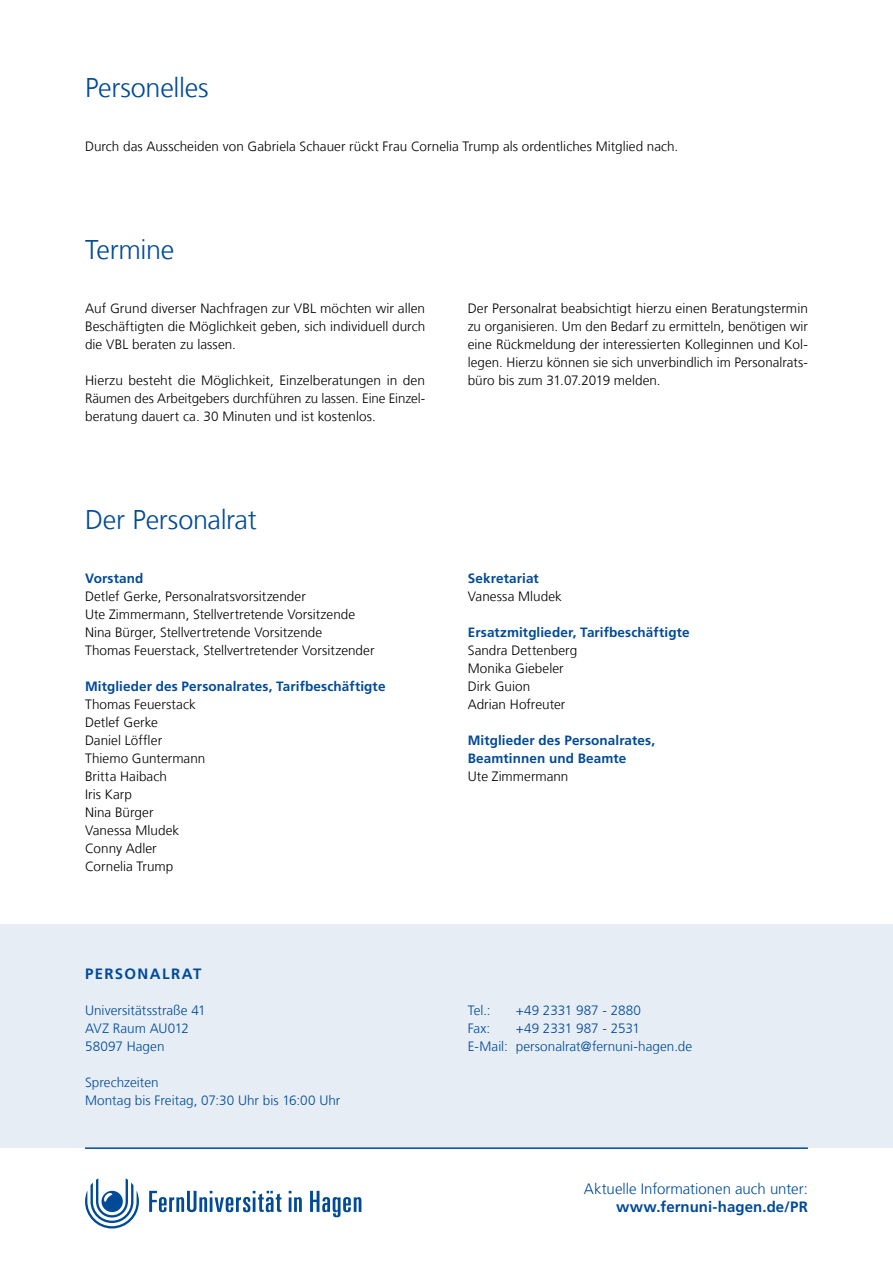
<style>
.page{position:relative;width:893px;height:1263px;background:#fff}
.page>*{position:absolute;margin:0;border:0;box-sizing:border-box;transform-origin:0 0}
.Headline{font:300 27px "Frutiger LT Com";letter-spacing:-.01em;color:#004a98}
.t1{font:300 15px "Frutiger LT Com";color:#004a98}
.t2{font:700 15px "Frutiger LT Com";letter-spacing:.02em;color:#004a98}
.t3{font:700 15px "Frutiger LT Com";letter-spacing:.09em;color:#004a98}
.Fließtext{font:300 13.5px/18px "Frutiger LT Com";letter-spacing:.005em;color:#000;text-align:justify}
.Fließtext-2{font:300 13.5px "Frutiger LT Com";color:#004a98}
.Fließtext-3{font:700 13.5px/18px "Frutiger LT Com";letter-spacing:.01em;color:#004a98}
</style>
<div class="page">
<div style="left:0;top:925px;width:893px;height:223px;background:#e6edf5"></div>
<svg style="left:149px;top:1191px;width:212px;height:26px"></svg>
<svg style="left:85px;top:1178px;width:54px;height:50px"></svg>
<hr style="left:85px;top:1147px;width:723px;height:2px;background:#004a98">
<p class="Headline" style="left:85px;top:71px;width:125px">Personelles</p>
<p class="Fließtext" style="left:85px;top:137px;width:595px">Durch das Ausscheiden von Gabriela Schauer rückt Frau Cornelia Trump als ordentliches Mitglied nach.</p>
<p class="Headline" style="left:85px;top:233px;width:91px">Termine</p>
<p class="Fließtext" style="left:85px;top:299px;width:342px">Auf Grund diverser Nachfragen zur VBL möchten wir allen Beschäftigten die Möglichkeit geben, sich individuell durch die VBL beraten zu lassen.</p>
<p class="Fließtext" style="left:85px;top:371px;width:342px">Hierzu besteht die Möglichkeit, Einzelberatungen in den Räumen des Arbeitgebers durchführen zu lassen. Eine Einzel&shy;beratung dauert ca. 30 Minuten und ist kostenlos.</p>
<p class="Headline" style="left:85px;top:503px;width:173px">Der Personalrat</p>
<p class="Fließtext-3" style="left:85px;top:569px;width:60px">Vorstand</p>
<p class="Fließtext" style="left:85px;top:587px;width:222px">Detlef Gerke, Personalratsvorsitzender</p>
<p class="Fließtext" style="left:85px;top:605px;width:272px">Ute Zimmermann, Stellvertretende Vorsitzende</p>
<p class="Fließtext" style="left:85px;top:623px;width:239px">Nina Bürger, Stellvertretende Vorsitzende</p>
<p class="Fließtext" style="left:85px;top:641px;width:291px">Thomas Feuerstack, Stellvertretender Vorsitzender</p>
<p class="Fließtext-3" style="left:85px;top:677px;width:302px">Mitglieder des Personalrates, Tarifbeschäftigte</p>
<p class="Fließtext" style="left:85px;top:695px;width:112px">Thomas Feuerstack</p>
<p class="Fließtext" style="left:85px;top:713px;width:74px">Detlef Gerke</p>
<p class="Fließtext" style="left:85px;top:731px;width:79px">Daniel Löffler</p>
<p class="Fließtext" style="left:85px;top:749px;width:122px">Thiemo Guntermann</p>
<p class="Fließtext" style="left:85px;top:767px;width:83px">Britta Haibach</p>
<p class="Fließtext" style="left:85px;top:785px;width:48px">Iris Karp</p>
<p class="Fließtext" style="left:85px;top:803px;width:70px">Nina Bürger</p>
<p class="Fließtext" style="left:85px;top:821px;width:96px">Vanessa Mludek</p>
<p class="Fließtext" style="left:85px;top:839px;width:73px">Conny Adler</p>
<p class="Fließtext" style="left:85px;top:857px;width:90px">Cornelia Trump</p>
<p class="t3" style="left:85px;top:964px;width:118px">PERSONALRAT</p>
<p class="Fließtext-2" style="left:85px;top:1002px;width:122px">Universitätsstraße 41</p>
<p class="Fließtext-2" style="left:85px;top:1020px;width:106px">AVZ Raum AU012</p>
<p class="Fließtext-2" style="left:85px;top:1038px;width:81px">58097 Hagen</p>
<p class="Fließtext-2" style="left:85px;top:1074px;width:75px">Sprechzeiten</p>
<p class="Fließtext-2" style="left:85px;top:1092px;width:257px">Montag bis Freitag, 07:30 Uhr bis 16:00 Uhr</p>
<p class="Fließtext" style="left:468px;top:299px;width:342px">Der Personalrat beabsichtigt hierzu einen Beratungstermin zu organisieren. Um den Bedarf zu ermitteln, benötigen wir eine Rückmeldung der interessierten Kolleginnen und Kol&shy;legen. Hierzu können sie sich unverbindlich im Personalrats&shy;büro bis zum 31.07.2019 melden.</p>
<p class="Fließtext-3" style="left:468px;top:569px;width:73px">Sekretariat</p>
<p class="Fließtext" style="left:468px;top:587px;width:96px">Vanessa Mludek</p>
<p class="Fließtext-3" style="left:468px;top:623px;width:223px">Ersatzmitglieder, Tarifbeschäftigte</p>
<p class="Fließtext" style="left:468px;top:641px;width:111px">Sandra Dettenberg</p>
<p class="Fließtext" style="left:468px;top:659px;width:97px">Monika Giebeler</p>
<p class="Fließtext" style="left:468px;top:677px;width:64px">Dirk Guion</p>
<p class="Fließtext" style="left:468px;top:695px;width:99px">Adrian Hofreuter</p>
<p class="Fließtext-3" style="left:468px;top:731px;width:189px">Mitglieder des Personalrates,<br>Beamtinnen und Beamte</p>
<p class="Fließtext" style="left:468px;top:767px;width:102px">Ute Zimmermann</p>
<p class="Fließtext-2" style="left:468px;top:1002px;width:24px">Tel.:</p>
<p class="Fließtext-2" style="left:516px;top:1002px;width:127px">+49 2331 987 - 2880</p>
<p class="Fließtext-2" style="left:468px;top:1020px;width:24px">Fax:</p>
<p class="Fließtext-2" style="left:516px;top:1020px;width:126px">+49 2331 987 - 2531</p>
<p class="Fließtext-2" style="left:468px;top:1038px;width:226px">E-Mail: personalrat@fernuni-hagen.de</p>
<p class="t1" style="left:584px;top:1180px;width:225px">Aktuelle Informationen auch unter:</p>
<p class="t2" style="left:616px;top:1198px;width:193px">www.fernuni-hagen.de/PR</p>
</div>
